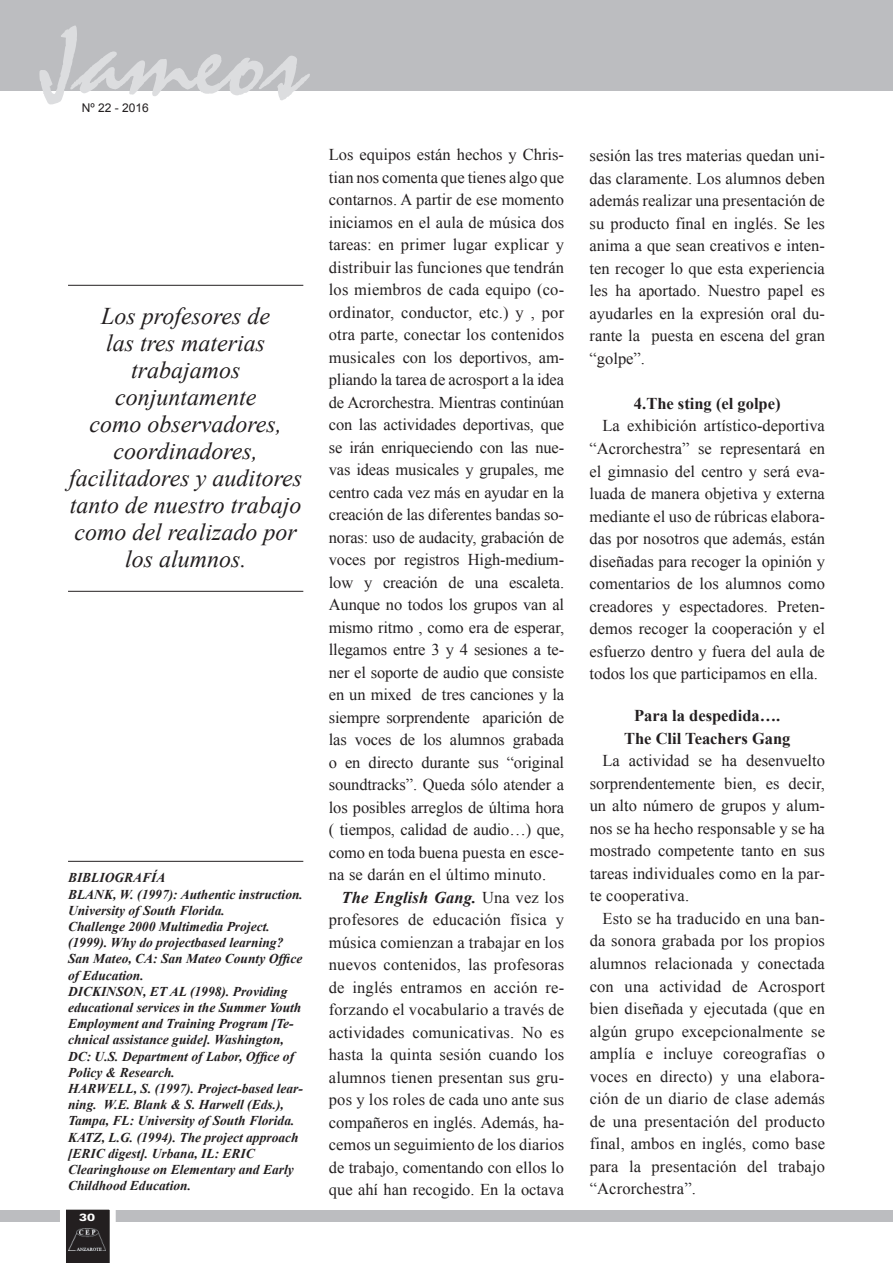
<style>
.page{position:relative;width:893px;height:1263px;background:#fff}
.page>*{position:absolute;margin:0;border:0;box-sizing:border-box;transform-origin:0 0}
.t1{font:108px "Staccato 222 BT";color:#dcdddf}
.t2{font:italic 24px/27px "Times New Roman";color:#231f20;text-align:center}
.t3{font:16.5px/22.5px "Times New Roman";color:#231f20;text-align:justify}
.t4{font:700 16.5px/22.5px "Times New Roman";color:#231f20;text-align:center}
.t5{font:italic 700 13.5px/16.2px "Times New Roman";color:#231f20}
.t6{font:12px "Arial";color:#231f20}
.t7{font:900 expanded 10.5px "Zurich BT";color:#fff}
.s1{font-weight:700;font-style:italic}
</style>
<div class="page">
<div style="left:0;top:1209px;width:893px;height:12px;background:#bcbdc0"></div>
<svg style="left:60px;top:1209px;width:56px;height:54px"></svg>
<div style="left:0;top:0;width:893px;height:90px;background:#bcbdc0"></div>
<img style="left:69px;top:1229px;width:37px;height:21px">
<hr style="left:68px;top:285px;width:235px;height:1px;background:#231f20">
<hr style="left:68px;top:591px;width:235px;height:1px;background:#231f20">
<hr style="left:68px;top:861px;width:235px;height:1px;background:#231f20">
<h1 class="t1" style="left:39px;top:1px;width:267px">Jameos</h1>
<p class="t6" style="left:82px;top:100px;width:69px">Nº 22 - 2016</p>
<h2 class="t2" style="left:69px;top:302px;width:234px">Los profesores de<br>las tres materias trabajamos conjuntamente<br>como observadores, coordinadores, facilitadores y auditores tanto de nuestro trabajo como del realizado por los alumnos.</h2>
<p class="t5" style="left:68px;top:869px;width:236px">BIBLIOGRAFÍA<br>BLANK, W. (1997): Authentic instruction.<br>University of South Florida.<br>Challenge 2000 Multimedia Project. (1999). Why do projectbased learning?<br>San Mateo, CA: San Mateo County Office of Education.<br>DICKINSON, ET AL (1998). Providing educational services in the Summer Youth Employment and Training Program [Te&shy;chnical assistance guide]. Washington, DC: U.S. Department of Labor, Office of Policy &amp; Research.<br>HARWELL, S. (1997). Project-based lear&shy;ning. W.E. Blank &amp; S. Harwell (Eds.), Tampa, FL: University of South Florida.<br>KATZ, L.G. (1994). The project approach [ERIC digest]. Urbana, IL: ERIC Clearinghouse on Elementary and Early Childhood Education.</p>
<p class="t7" style="left:79px;top:1211px;width:17px">30</p>
<p class="t3" style="left:329px;top:143px;width:237px">los equipos están hechos y Chris&shy;tian nos comenta que tienes algo que contarnos. A partir de ese momento iniciamos en el aula de música dos tareas: en primer lugar explicar y distribuir las funciones que tendrán los miembros de cada equipo (co&shy;ordinator, conductor, etc.) y , por otra parte, conectar los contenidos musicales con los deportivos, am&shy;pliando la tarea de acrosport a la idea de Acrorchestra. mientras continúan con las actividades deportivas, que se irán enriqueciendo con las nue&shy;vas ideas musicales y grupales, me centro cada vez más en ayudar en la creación de las diferentes bandas so&shy;noras: uso de audacity, grabación de voces por registros High-medium&shy;low y creación de una escaleta.<br>Aunque no todos los grupos van al mismo ritmo , como era de esperar, llegamos entre 3 y 4 sesiones a te&shy;ner el soporte de audio que consiste en un mixed de tres canciones y la siempre sorprendente aparición de las voces de los alumnos grabada o en directo durante sus “original soundtracks”. Queda sólo atender a los posibles arreglos de última hora ( tiempos, calidad de audio…) que, como en toda buena puesta en esce&shy;na se darán en el último minuto.</p>
<p class="t3" style="left:329px;top:886px;width:237px;text-indent:13px"><span class="s1">The English Gang.</span> Una vez los profesores de educación física y música comienzan a trabajar en los nuevos contenidos, las profesoras de inglés entramos en acción re&shy;forzando el vocabulario a través de actividades comunicativas. no es hasta la quinta sesión cuando los alumnos tienen presentan sus gru&shy;pos y los roles de cada uno ante sus compañeros en inglés. Además, ha&shy;cemos un seguimiento de los diarios de trabajo, comentando con ellos lo que ahí han recogido. En la octava</p>
<p class="t3" style="left:590px;top:144px;width:237px">sesión las tres materias quedan uni&shy;das claramente. los alumnos deben además realizar una presentación de su producto final en inglés. se les anima a que sean creativos e inten&shy;ten recoger lo que esta experiencia les ha aportado. nuestro papel es ayudarles en la expresión oral du&shy;rante la puesta en escena del gran “golpe”.</p>
<p class="t4" style="left:634px;top:392px;width:148px">4.The sting (el golpe)</p>
<p class="t3" style="left:590px;top:414px;width:237px;text-indent:13px">la exhibición artístico-deportiva “Acrorchestra” se representará en el gimnasio del centro y será eva&shy;luada de manera objetiva y externa mediante el uso de rúbricas elabora&shy;das por nosotros que además, están diseñadas para recoger la opinión y comentarios de los alumnos como creadores y espectadores. Preten&shy;demos recoger la cooperación y el esfuerzo dentro y fuera del aula de todos los que participamos en ella.</p>
<p class="t4" style="left:624px;top:704px;width:168px">Para la despedida….<br>The Clil Teachers Gang</p>
<p class="t3" style="left:590px;top:749px;width:237px;text-indent:13px">la actividad se ha desenvuelto sorprendentemente bien, es decir, un alto número de grupos y alum&shy;nos se ha hecho responsable y se ha mostrado competente tanto en sus tareas individuales como en la par&shy;te cooperativa.</p>
<p class="t3" style="left:590px;top:907px;width:237px;text-indent:13px">Esto se ha traducido en una ban&shy;da sonora grabada por los propios alumnos relacionada y conectada con una actividad de Acrosport bien diseñada y ejecutada (que en algún grupo excepcionalmente se amplía e incluye coreografías o voces en directo) y una elabora&shy;ción de un diario de clase además de una presentación del producto final, ambos en inglés, como base para la presentación del trabajo “Acrorchestra”.</p>
</div>
